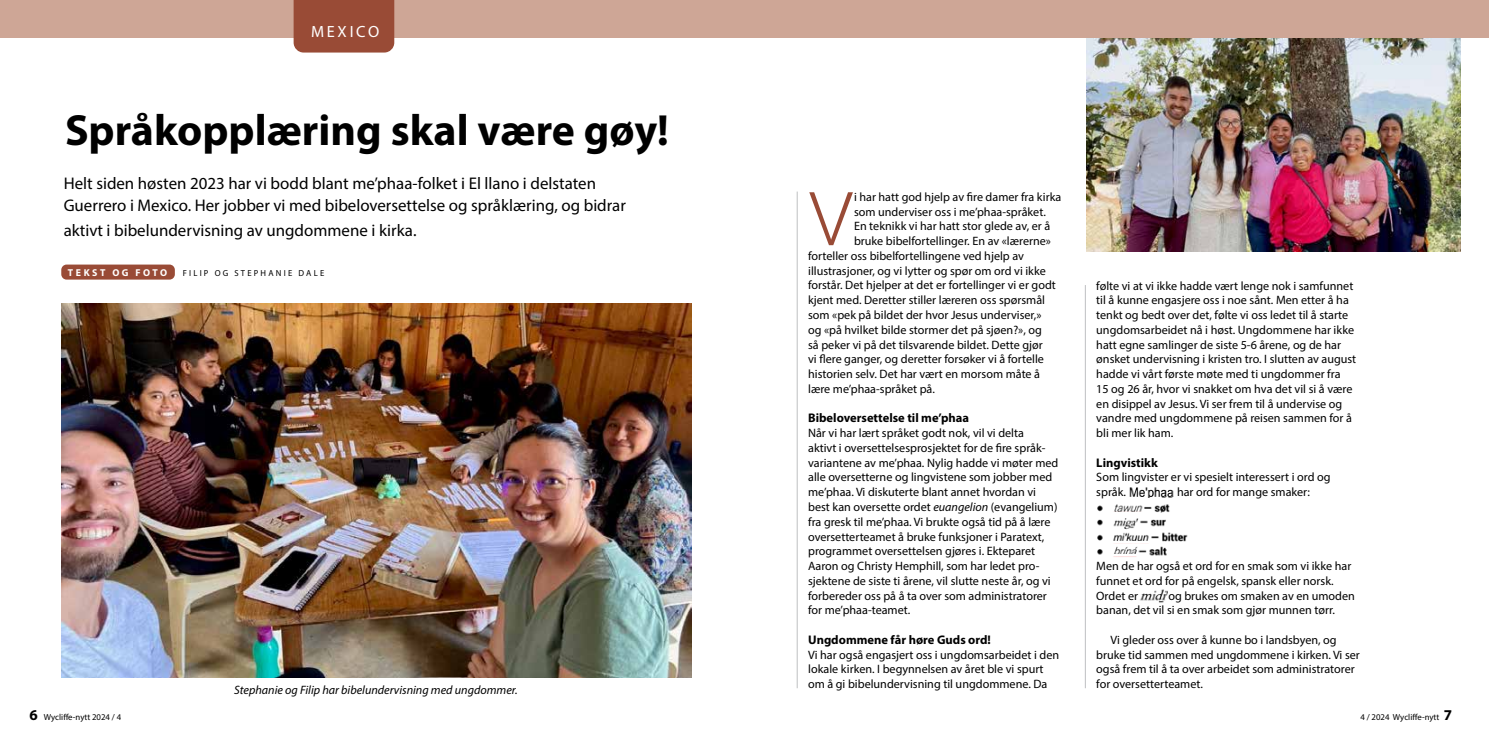
<style>
.page{position:relative;width:1489px;height:745px;background:#fff}
.page>*{position:absolute;margin:0;border:0;box-sizing:border-box;transform-origin:0 0}
.t1{font:300 74.38px "Roboto";color:#994b36}
.t2{font:700 43.75px "Myriad Pro";color:#000}
.t3{font:16.88px/22.5px "Myriad Pro";color:#000}
.t4{font:16.25px "Myriad Pro";letter-spacing:.17em;color:#fff}
.t5{font:700 12.5px "Myriad Pro";color:#000}
.t6{font:12.12px/14.8px "Myriad Pro";color:#000}
.t7{font:italic 12.12px "Myriad Pro";color:#000}
.t8{font:700 10px "Myriad Pro";letter-spacing:.26em;color:#fff}
.t9{font:8.75px "Myriad Pro";color:#000}
.t10{font:8.75px "Myriad Pro";letter-spacing:.26em;color:#000}
.s1{font-style:italic}
.s2{font-weight:700;font-size:15px}
</style>
<div class="page">
<img style="left:1086px;top:38px;width:374px;height:213px">
<hr style="left:796px;top:191px;width:1px;height:496px;background:#939598">
<hr style="left:1084px;top:285px;width:1px;height:402px;background:#939598">
<div style="left:0;top:0;width:1488px;height:38px;background:#cea696"></div>
<div style="left:293px;top:0;width:101px;height:52px;background:#994b36"></div>
<img style="left:61px;top:303px;width:630px;height:373px">
<div style="left:61px;top:264px;width:114px;height:15px;background:#994b36;border-radius:5px"></div>
<img style="left:1097px;top:504px;width:91px;height:52px">
<img style="left:1140px;top:589px;width:28px;height:14px">
<img style="left:1129px;top:487px;width:45px;height:10px">
<hr style="left:1112px;top:511px;width:30px;height:2px;background:#fff">
<hr style="left:1112px;top:541px;width:36px;height:1px;background:#fff">
<hr style="left:1112px;top:554px;width:36px;height:1px;background:#fff">
<h3 class="t4" style="left:311px;top:22px;width:70px">MEXICO</h3>
<h2 class="t2" style="left:65px;top:102px;width:605px">Språkopplæring skal være gøy!</h2>
<h3 class="t3" style="left:64px;top:171px;width:563px">Helt siden høsten 2023 har vi bodd blant me’phaa-folket i El llano i delstaten<br>Guerrero i Mexico. Her jobber vi med bibeloversettelse og språklæring, og bidrar</h3>
<h3 class="t3" style="left:64px;top:219px;width:354px">aktivt i bibelundervisning av ungdommene i kirka.</h3>
<p class="t8" style="left:68px;top:265px;width:101px">TEKST OG FOTO</p>
<p class="t10" style="left:183px;top:267px;width:143px">FILIP OG STEPHANIE DALE</p>
<p class="t7" style="left:234px;top:682px;width:285px">Stephanie og Filip har bibelundervisning med ungdommer.</p>
<h1 class="t1" style="left:808px;top:166px;width:47px">V</h1>
<p class="t6" style="left:854px;top:189px;width:209px">i har hatt god hjelp av fire damer fra kirka</p>
<p class="t6" style="left:854px;top:204px;width:193px">som underviser oss i me’phaa-språket.</p>
<p class="t6" style="left:854px;top:219px;width:198px">En teknikk vi har hatt stor glede av, er å</p>
<p class="t6" style="left:854px;top:233px;width:198px">bruke bibelfortellinger. En av «lærerne»</p>
<p class="t6" style="left:808px;top:248px;width:217px">forteller oss bibelfortellingene ved hjelp av</p>
<p class="t6" style="left:808px;top:263px;width:239px">illustrasjoner, og vi lytter og spør om ord vi ikke</p>
<p class="t6" style="left:808px;top:277px;width:249px">forstår. Det hjelper at det er fortellinger vi er godt</p>
<p class="t6" style="left:808px;top:292px;width:238px">kjent med. Deretter stiller læreren oss spørsmål</p>
<p class="t6" style="left:808px;top:307px;width:235px">som «pek på bildet der hvor Jesus underviser,»</p>
<p class="t6" style="left:808px;top:322px;width:235px">og «på hvilket bilde stormer det på sjøen?», og</p>
<p class="t6" style="left:808px;top:336px;width:236px">så peker vi på det tilsvarende bildet. Dette gjør</p>
<p class="t6" style="left:808px;top:351px;width:237px">vi flere ganger, og deretter forsøker vi å fortelle</p>
<p class="t6" style="left:808px;top:366px;width:233px">historien selv. Det har vært en morsom måte å</p>
<p class="t6" style="left:808px;top:381px;width:128px">lære me’phaa-språket på.</p>
<p class="t5" style="left:808px;top:410px;width:162px">Bibeloversettelse til me’phaa</p>
<p class="t6" style="left:808px;top:425px;width:252px">Når vi har lært språket godt nok, vil vi delta<br>aktivt i oversettelsesprosjektet for de fire språk&shy;variantene av me’phaa. Nylig hadde vi møter med alle oversetterne og lingvistene som jobber med me’phaa. Vi diskuterte blant annet hvordan vi best kan oversette ordet <span class="s1">euangelion</span> (evangelium) fra gresk til me’phaa. Vi brukte også tid på å lære oversetterteamet å bruke funksjoner i Paratext, programmet oversettelsen gjøres i. Ekteparet Aaron og Christy Hemphill, som har ledet pro&shy;sjektene de siste ti årene, vil slutte neste år, og vi forbereder oss på å ta over som administratorer for me’phaa-teamet.</p>
<p class="t5" style="left:808px;top:631px;width:184px">Ungdommene får høre Guds ord!</p>
<p class="t6" style="left:808px;top:646px;width:252px">Vi har også engasjert oss i ungdomsarbeidet i den lokale kirken. I begynnelsen av året ble vi spurt om å gi bibelundervisning til ungdommene. Da</p>
<p class="t6" style="left:1096px;top:278px;width:261px">følte vi at vi ikke hadde vært lenge nok i samfunnet til å kunne engasjere oss i noe sånt. Men etter å ha tenkt og bedt over det, følte vi oss ledet til å starte ungdomsarbeidet nå i høst. Ungdommene har ikke hatt egne samlinger de siste 5-6 årene, og de har ønsket undervisning i kristen tro. I slutten av august hadde vi vårt første møte med ti ungdommer fra<br>15 og 26 år, hvor vi snakket om hva det vil si å være en disippel av Jesus. Vi ser frem til å undervise og vandre med ungdommene på reisen sammen for å bli mer lik ham.</p>
<p class="t5" style="left:1096px;top:454px;width:63px">Lingvistikk</p>
<p class="t6" style="left:1096px;top:469px;width:236px">Som lingvister er vi spesielt interessert i ord og språk. Me’pha̱ har ord for mange smaker:</p>
<p class="t6" style="left:1096px;top:558px;width:260px">Men de har også et ord for en smak som vi ikke har funnet et ord for på engelsk, spansk eller norsk.<br>Ordet er midi og brukes om smaken av en umoden banan, det vil si en smak som gjør munnen tørr.</p>
<p class="t6" style="left:1096px;top:631px;width:265px;text-indent:14px">Vi gleder oss over å kunne bo i landsbyen, og bruke tid sammen med ungdommene i kirken. Vi ser også frem til å ta over arbeidet som administratorer for oversetterteamet.</p>
<p class="t9" style="left:29px;top:711px;width:93px"><span class="s2">6</span> Wycliffe-nytt 2024 / 4</p>
<p class="t9" style="left:1360px;top:711px;width:93px">4 / 2024 Wycliffe-nytt <span class="s2">7</span></p>
</div>
